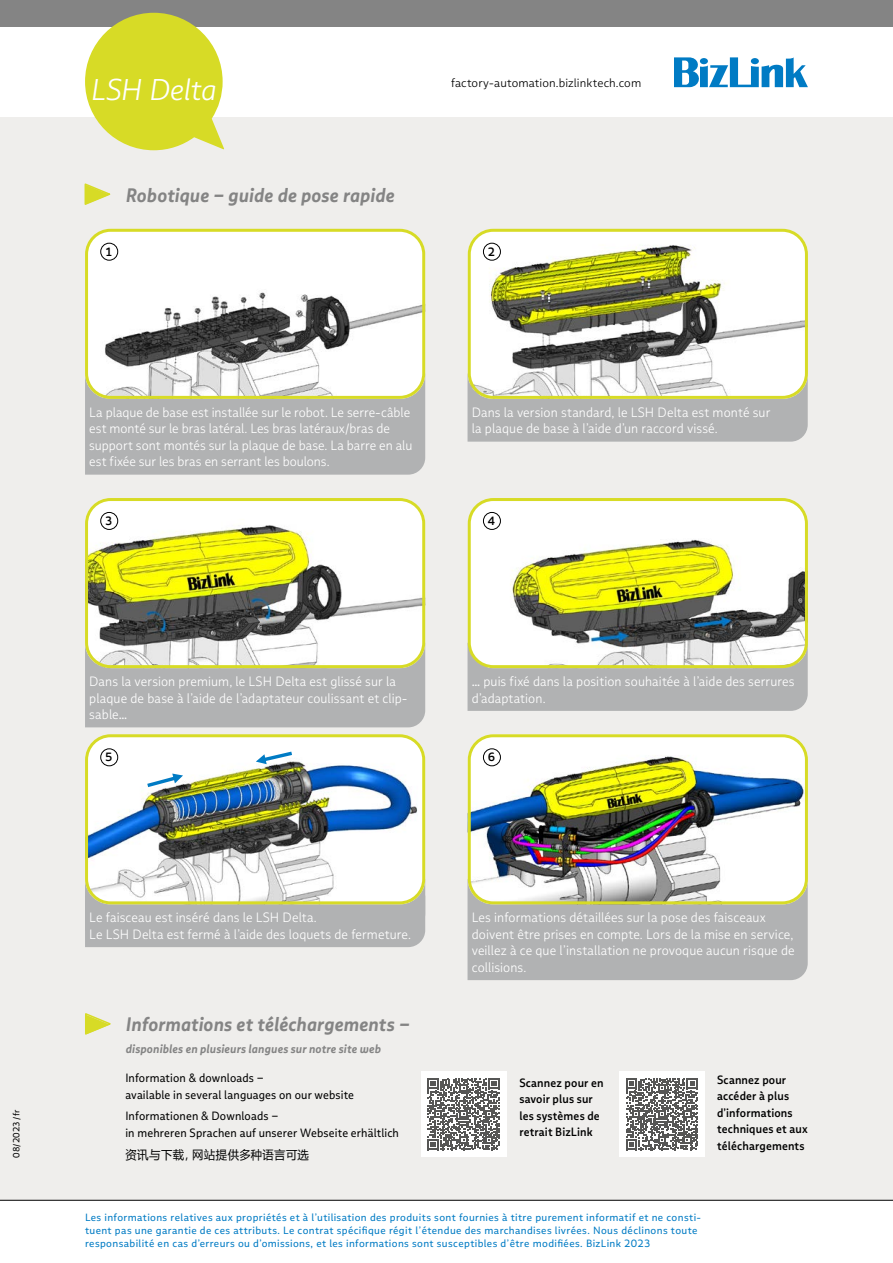
<style>
.page{position:relative;width:893px;height:1263px;background:#fff}
.page>*{position:absolute;margin:0;border:0;box-sizing:border-box;transform-origin:0 0}
.t1{font:italic 300 30px "Multiple Sans Pro";letter-spacing:-.01em;color:#fff}
.t2{font:italic 700 19.5px "Multiple Sans Pro";letter-spacing:.005em;color:#848484;scale:.95 1}
.t3{font:300 13.5px/16.5px "Multiple Sans Pro";letter-spacing:.01em;color:#fff;scale:.95 1}
.t4{font:12px/16.5px "Multiple Sans Pro";letter-spacing:.015em;color:#000;scale:.95 1}
.t5{font:600 12px/16.5px "Multiple Sans Pro";letter-spacing:.015em;color:#000;scale:.95 1}
.t6{font:italic 700 12px "Multiple Sans Pro";letter-spacing:.01em;color:#848484;scale:.95 1}
.t7{font:300 12px "Multiple Sans Pro";letter-spacing:.005em;color:#000}
.t8{font:12px "Microsoft Ya Hei";letter-spacing:.03em;color:#000;scale:.95 1}
.t9{font:600 12px "Multiple Sans Pro";letter-spacing:.015em;color:#000}
.t10{font:10.5px/12.8px "Multiple Sans Pro";letter-spacing:.035em;color:#007bc4}
.t11{font:9px "Multiple Sans Pro";color:#000}
.s1{color:#d7db26}
.s2{font-weight:400}
</style>
<div class="page">
<div style="left:0;top:100px;width:893px;height:1131px;background:#efeeec"></div>
<div style="left:0;top:0;width:893px;height:28px;background:#848484"></div>
<div style="left:85px;top:399px;width:340px;height:76px;background:#b1b2b3"></div>
<div style="left:468px;top:399px;width:340px;height:43px;background:#b1b2b3"></div>
<div style="left:85px;top:668px;width:340px;height:59px;background:#b1b2b3"></div>
<div style="left:468px;top:649px;width:340px;height:62px;background:#b1b2b3"></div>
<div style="left:85px;top:904px;width:340px;height:43px;background:#b1b2b3"></div>
<div style="left:468px;top:904px;width:340px;height:76px;background:#b1b2b3"></div>
<div style="left:421px;top:1071px;width:85px;height:86px;background:#fff"></div>
<svg style="left:427px;top:1078px;width:73px;height:72px"></svg>
<div style="left:619px;top:1071px;width:85px;height:86px;background:#fff"></div>
<svg style="left:626px;top:1078px;width:72px;height:72px"></svg>
<div style="left:87px;top:230px;width:337px;height:167px;background:#fff;border-radius:24px"></div>
<img style="left:85px;top:255px;width:340px;height:144px">
<div style="left:85px;top:229px;width:340px;height:170px;border:3px solid #d7db26;border-radius:24px"></div>
<img style="left:468px;top:234px;width:340px;height:165px">
<div style="left:468px;top:229px;width:340px;height:170px;border:3px solid #d7db26;border-radius:24px"></div>
<img style="left:85px;top:502px;width:340px;height:166px">
<div style="left:85px;top:498px;width:340px;height:170px;border:3px solid #d7db26;border-radius:24px"></div>
<div style="left:469px;top:499px;width:337px;height:168px;background:#fff;border-radius:24px"></div>
<img style="left:488px;top:502px;width:320px;height:166px">
<div style="left:468px;top:498px;width:340px;height:170px;border:3px solid #d7db26;border-radius:24px"></div>
<img style="left:468px;top:738px;width:340px;height:166px">
<div style="left:468px;top:734px;width:340px;height:170px;border:3px solid #d7db26;border-radius:24px"></div>
<div style="left:100px;top:243px;width:18px;height:18px;border:1px solid #000;border-radius:50%"></div>
<div style="left:100px;top:512px;width:18px;height:18px;border:1px solid #000;border-radius:50%"></div>
<div style="left:483px;top:243px;width:18px;height:18px;border:1px solid #000;border-radius:50%"></div>
<div style="left:483px;top:512px;width:18px;height:18px;border:1px solid #000;border-radius:50%"></div>
<div style="left:483px;top:748px;width:18px;height:18px;border:1px solid #000;border-radius:50%"></div>
<img style="left:85px;top:740px;width:340px;height:164px">
<div style="left:85px;top:734px;width:340px;height:170px;border:3px solid #d7db26;border-radius:24px"></div>
<svg style="left:147px;top:773px;width:36px;height:14px"></svg>
<svg style="left:256px;top:752px;width:36px;height:12px"></svg>
<div style="left:100px;top:748px;width:18px;height:18px;border:1px solid #000;border-radius:50%"></div>
<div style="left:0;top:1200px;width:893px;height:31px;background:#fff"></div>
<div style="left:0;top:28px;width:893px;height:89px;background:#fff"></div>
<svg style="left:674px;top:57px;width:134px;height:30px"></svg>
<div style="left:85px;top:1207px;width:620px;height:46px;background:#fff"></div>
<svg style="left:85px;top:13px;width:139px;height:137px"></svg>
<p class="t11" style="left:11px;top:1157px;width:50px;rotate:-90deg">08/2023/fr</p>
<h1 class="t1" style="left:91px;top:72px;width:127px">LSH Delta</h1>
<p class="t7" style="left:451px;top:76px;width:192px">factory-automation.bizlinktech.com</p>
<h2 class="t2" style="left:82px;top:183px;width:330px"><span class="s1">◆</span> Robotique – guide de pose rapide</h2>
<p class="t9" style="left:105px;top:244px;width:9px">1</p>
<p class="t9" style="left:488px;top:244px;width:9px">2</p>
<p class="t3" style="left:89px;top:404px;width:342px">La plaque de base est installée sur le robot. Le serre-câble est monté sur le bras latéral. Les bras latéraux/bras de support sont montés sur la plaque de base. La barre en alu est fixée sur les bras en serrant les boulons.</p>
<p class="t3" style="left:472px;top:404px;width:316px">Dans la version standard, le LSH Delta est monté sur la plaque de base à l’aide d’un raccord vissé.</p>
<p class="t9" style="left:105px;top:513px;width:9px">3</p>
<p class="t9" style="left:488px;top:513px;width:9px">4</p>
<p class="t3" style="left:89px;top:673px;width:337px">Dans la version premium, le LSH Delta est glissé sur la plaque de base à l’aide de l’adaptateur coulissant et clip&shy;sable<span class="s2">…</span></p>
<p class="t3" style="left:472px;top:673px;width:341px"><span class="s2">…</span> puis fixé dans la position souhaitée à l’aide des serrures d’adaptation.</p>
<p class="t9" style="left:105px;top:749px;width:9px">5</p>
<p class="t9" style="left:488px;top:749px;width:9px">6</p>
<p class="t3" style="left:89px;top:909px;width:340px">Le faisceau est inséré dans le LSH Delta.<br>Le LSH Delta est fermé à l’aide des loquets de fermeture.</p>
<p class="t3" style="left:472px;top:909px;width:341px">Les informations détaillées sur la pose des faisceaux doivent être prises en compte. Lors de la mise en service, veillez à ce que l’installation ne provoque aucun risque de collisions.</p>
<h2 class="t2" style="left:126px;top:1012px;width:300px">Informations et téléchargements –</h2>
<p class="t6" style="left:126px;top:1041px;width:270px">disponibles en plusieurs langues sur notre site web</p>
<p class="t4" style="left:125px;top:1070px;width:242px">Information &amp; downloads –<br>available in several languages on our website</p>
<p class="t4" style="left:125px;top:1108px;width:290px">Informationen &amp; Downloads –<br>in mehreren Sprachen auf unserer Webseite erhältlich</p>
<p class="t8" style="left:125px;top:1146px;width:195px">资讯与下载，网站提供多种语言可选</p>
<p class="t5" style="left:519px;top:1074px;width:90px">Scannez pour en savoir plus sur les systèmes de retrait BizLink</p>
<p class="t5" style="left:717px;top:1071px;width:97px">Scannez pour accéder à plus d’informations techniques et aux téléchargements</p>
<p class="t10" style="left:85px;top:1211px;width:618px">Les informations relatives aux propriétés et à l’utilisation des produits sont fournies à titre purement informatif et ne consti&shy;tuent pas une garantie de ces attributs. Le contrat spécifique régit l’étendue des marchandises livrées. Nous déclinons toute responsabilité en cas d’erreurs ou d’omissions, et les informations sont susceptibles d’être modifiées. BizLink 2023</p>
</div>
